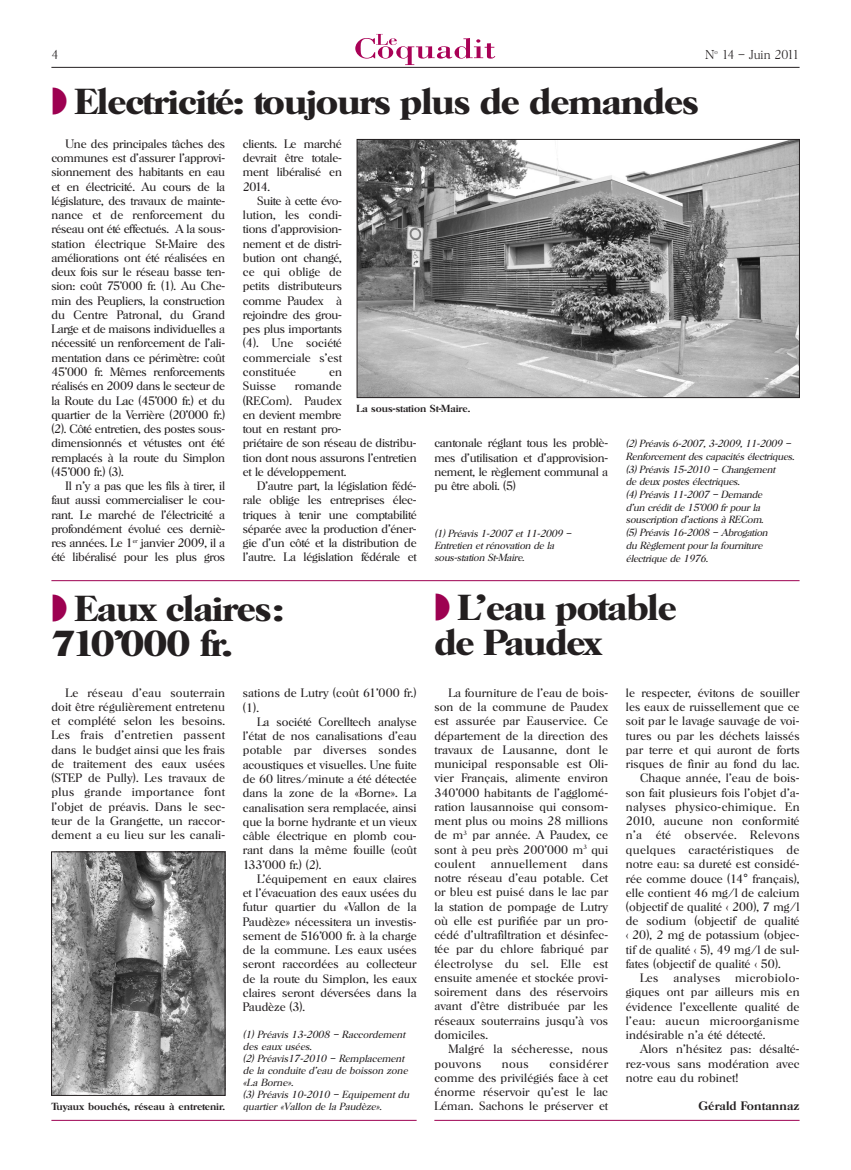
<style>
.page{position:relative;width:851px;height:1170px;background:#fff}
.page>*{position:absolute;margin:0;border:0;box-sizing:border-box;transform-origin:0 0}
.t1{font:600 35px/35px "Horsham";letter-spacing:-.03em;color:#231f20}
.t2{font:200 12.5px "Horsham";color:#231f20}
.t3{font:300 11.88px/14.2px "Horsham";letter-spacing:.01em;color:#231f20;text-align:justify}
.t4{font:300 11.88px/14.2px "Horsham";letter-spacing:-.02em;color:#231f20}
.t5{font:300 11.88px "Horsham";letter-spacing:.035em;color:#231f20}
.t6{font:500 11.88px "Horsham";letter-spacing:.01em;color:#231f20}
.t7{font:italic 300 10px/12.8px "Horsham";letter-spacing:-.02em;color:#231f20}
.t8{font:italic 300 10px/12px "Horsham";color:#231f20}
.t9{font:500 10px "Horsham";color:#231f20}
.s1{color:#9d0151}
.s2{font-family:"Lucida Grande";font-weight:400}
</style>
<div class="page">
<hr style="left:51px;top:67px;width:748px;height:1px;background:#231f20">
<svg style="left:355px;top:34px;width:140px;height:31px"></svg>
<img style="left:53px;top:853px;width:170px;height:240px">
<div style="left:51px;top:851px;width:174px;height:244px;border:1px solid #231f20"></div>
<hr style="left:51px;top:1119px;width:365px;height:1px;background:#9d0151">
<hr style="left:51px;top:580px;width:748px;height:1px;background:#9d0151">
<hr style="left:434px;top:1119px;width:365px;height:1px;background:#9d0151">
<img style="left:359px;top:141px;width:438px;height:254px">
<div style="left:357px;top:139px;width:442px;height:258px;border:1px solid #231f20"></div>
<p class="t2" style="left:51px;top:47px;width:8px">4</p>
<p class="t2" style="left:705px;top:47px;width:95px">N<sup>o</sup> 14 – Juin 2011</p>
<h1 class="t1" style="left:51px;top:84px;width:649px"><span class="s1">◗</span> Electricité: toujours plus de demandes</h1>
<p class="t3" style="left:51px;top:137px;width:175px;text-indent:14px">Une des principales tâches des communes est d’assurer l’approvi&shy;sionnement des habitants en eau et en électricité. Au cours de la législature, des travaux de mainte&shy;nance et de renforcement du réseau ont été effectués. A la sous&shy;station électrique St-Maire des améliorations ont été réalisées en deux fois sur le réseau basse ten&shy;sion: coût 75'000 fr. (1). Au Che&shy;min des Peupliers, la construction du Centre Patronal, du Grand Large et de maisons individuelles a nécessité un renforcement de l’ali&shy;mentation dans ce périmètre: coût 45'000 fr. Mêmes renforcements réalisés en 2009 dans le secteur de la Route du Lac (45'000 fr.) et du quartier de la Verrière (20'000 fr.) (2). Côté entretien, des postes sous&shy;dimensionnés et vétustes ont été remplacés à la route du Simplon (45'000 fr.) (3).</p>
<p class="t3" style="left:51px;top:479px;width:175px;text-indent:14px">Il n’y a pas que les fils à tirer, il faut aussi commercialiser le cou&shy;rant. Le marché de l’électricité a profondément évolué ces derniè&shy;res années. Le 1<sup>er</sup> janvier 2009, il a été libéralisé pour les plus gros</p>
<p class="t3" style="left:243px;top:137px;width:100px">clients. Le marché devrait être totale&shy;ment libéralisé en 2014.</p>
<p class="t3" style="left:243px;top:194px;width:100px;text-indent:14px">Suite à cette évo&shy;lution, les condi&shy;tions d’approvision&shy;nement et de distri&shy;bution ont changé, ce qui oblige de petits distributeurs comme Paudex à rejoindre des grou&shy;pes plus importants (4). Une société commerciale s’est constituée</p>
<p class="t3" style="left:329px;top:365px;width:14px">en</p>
<p class="t4" style="left:243px;top:379px;width:175px;text-indent:52px">romande<br>(RECom). Paudex<br>en devient membre<br>tout en restant pro-<br>priétaire de son réseau de distribu&shy;tion dont nous assurons l’entretien et le développement.</p>
<p class="t3" style="left:243px;top:479px;width:175px;text-indent:14px">D’autre part, la législation fédé&shy;rale oblige les entreprises élec&shy;triques à tenir une comptabilité séparée avec la production d’éner&shy;gie d’un côté et la distribution de l’autre. La législation fédérale et</p>
<p class="t3" style="left:243px;top:379px;width:35px">Suisse</p>
<p class="t9" style="left:356px;top:402px;width:115px">La sous-station St-Maire.</p>
<p class="t3" style="left:434px;top:436px;width:175px">cantonale réglant tous les problè&shy;mes d’utilisation et d’approvision&shy;nement, le règlement communal a pu être aboli. (5)</p>
<p class="t7" style="left:434px;top:527px;width:140px;line-height:12px">( 1) Préavis 1-2007 et 11-2009 –<br>Entretien et rénovation de la sous-station St-Maire.</p>
<p class="t7" style="left:625px;top:437px;width:172px">(2) Préavis 6-2007, 3-2009, 11-2009 –<br>Renforcement des capacités électriques. (3) Préavis 15-2010 – Changement<br>de deux postes électriques.<br>(4) Préavis 11-2007 – Demande<br>d’un crédit de 15'000 fr pour la souscription d’actions à RECom.<br>(5) Préavis 16-2008 – Abrogation<br>du Règlement pour la fourniture électrique de 1976.</p>
<h1 class="t1" style="left:51px;top:591px;width:234px"><span class="s1">◗</span> Eaux claires:<br>710'000 fr.</h1>
<p class="t3" style="left:51px;top:685px;width:175px;text-indent:14px">Le réseau d’eau souterrain doit être régulièrement entretenu et complété selon les besoins.<br>Les frais d’entretien passent dans le budget ainsi que les frais de traitement des eaux usées (STEP de Pully). Les travaux de plus grande importance font l’objet de préavis. Dans le sec&shy;teur de la Grangette, un raccor&shy;dement a eu lieu sur les canali-</p>
<p class="t9" style="left:51px;top:1100px;width:175px">Tuyaux bouchés, réseau à entretenir.</p>
<p class="t3" style="left:243px;top:686px;width:175px">sations de Lutry (coût 61'000 fr.) (1).</p>
<p class="t3" style="left:243px;top:714px;width:175px;text-indent:14px">La société Corelltech analyse l’état de nos canalisations d’eau potable par diverses sondes acoustiques et visuelles. Une fuite de 60 litres/minute a été détectée dans la zone de la «Borne». La canalisation sera remplacée, ainsi que la borne hydrante et un vieux câble électrique en plomb cou&shy;rant dans la même fouille (coût 133'000 fr.) (2).</p>
<p class="t3" style="left:243px;top:871px;width:175px;text-indent:14px">L’équipement en eaux claires et l’évacuation des eaux usées du futur quartier du «Vallon de la Paudèze» nécessitera un investis&shy;sement de 516'000 fr. à la charge de la commune. Les eaux usées seront raccordées au collecteur de la route du Simplon, les eaux claires seront déversées dans la Paudèze (3).</p>
<p class="t8" style="left:243px;top:1028px;width:169px">( 1) Préavis 13-2008 – Raccordement des eaux usées.<br>(2) Préavis17-2010 – Remplacement de la conduite d’eau de boisson zone «La Borne».<br>(3) Préavis 10-2010 – Equipement du quartier «Vallon de la Paudèze».</p>
<h1 class="t1" style="left:434px;top:590px;width:244px"><span class="s1">◗</span> L’eau potable de Paudex</h1>
<p class="t3" style="left:434px;top:685px;width:175px;text-indent:14px">La fourniture de l’eau de bois&shy;son de la commune de Paudex est assurée par Eauservice. Ce département de la direction des travaux de Lausanne, dont le municipal responsable est Oli&shy;vier Français, alimente environ 340'000 habitants de l’agglomé&shy;ration lausannoise qui consom&shy;ment plus ou moins 28 millions de m<sup>3</sup> par année. A Paudex, ce sont à peu près 200'000 m<sup>3</sup> qui coulent</p>
<p class="t3" style="left:434px;top:856px;width:175px;text-indent:148px">dans notre réseau d’eau potable. Cet or bleu est puisé dans le lac par la station de pompage de Lutry où elle est purifiée par un pro&shy;cédé d’ultrafiltration et désinfec&shy;tée par du chlore fabriqué par électrolyse du sel. Elle est ensuite amenée et stockée provi&shy;soirement dans des réservoirs avant d’être distribuée par les réseaux souterrains jusqu’à vos domiciles.</p>
<p class="t3" style="left:434px;top:1041px;width:175px;text-indent:14px">Malgré la sécheresse, nous pouvons</p>
<p class="t5" style="left:491px;top:856px;width:77px">annuellement</p>
<p class="t3" style="left:434px;top:1056px;width:175px;text-indent:115px">considérer comme des privilégiés face à cet énorme réservoir qu’est le lac Léman. Sachons le préserver et</p>
<p class="t3" style="left:502px;top:1056px;width:28px">nous</p>
<p class="t3" style="left:625px;top:685px;width:175px;text-align:right">le respecter, évitons de souiller les eaux de ruissellement que ce soit par le lavage sauvage de voi&shy;tures ou par les déchets laissés par terre et qui auront de forts risques de finir au fond du lac.<br>Chaque année, l’eau de bois&shy;son fait plusieurs fois l’objet d’a&shy;nalyses physico-chimique. En<br>2010, aucune non conformité n’a été observée. Relevons quelques caractéristiques de notre eau: sa dureté est considé&shy;rée comme douce (14<span class="s2">°</span> français),</p>
<p class="t3" style="left:625px;top:885px;width:175px">elle contient 46 mg/l de calcium</p>
<p class="t3" style="left:625px;top:899px;width:175px">(objectif de qualité &lt; 200), 7 mg/l</p>
<p class="t3" style="left:625px;top:913px;width:175px">de sodium (objectif de qualité</p>
<p class="t3" style="left:625px;top:928px;width:175px">&lt; 20), 2 mg de potassium (objec-</p>
<p class="t3" style="left:625px;top:942px;width:175px">tif de qualité &lt; 5), 49 mg/l de sul-</p>
<p class="t3" style="left:625px;top:956px;width:156px">fates (objectif de qualité &lt; 50).</p>
<p class="t3" style="left:640px;top:970px;width:20px">Les</p>
<p class="t5" style="left:673px;top:970px;width:48px">analyses</p>
<p class="t3" style="left:625px;top:970px;width:175px;text-indent:109px">microbiolo&shy;giques ont par ailleurs mis en évidence l’excellente qualité de l’eau: aucun microorganisme indésirable n’a été détecté.</p>
<p class="t3" style="left:625px;top:1042px;width:175px;text-indent:14px">Alors n’hésitez pas: désalté&shy;rez-vous sans modération avec notre eau du robinet!</p>
<p class="t6" style="left:698px;top:1098px;width:102px">Gérald Fontannaz</p>
</div>
